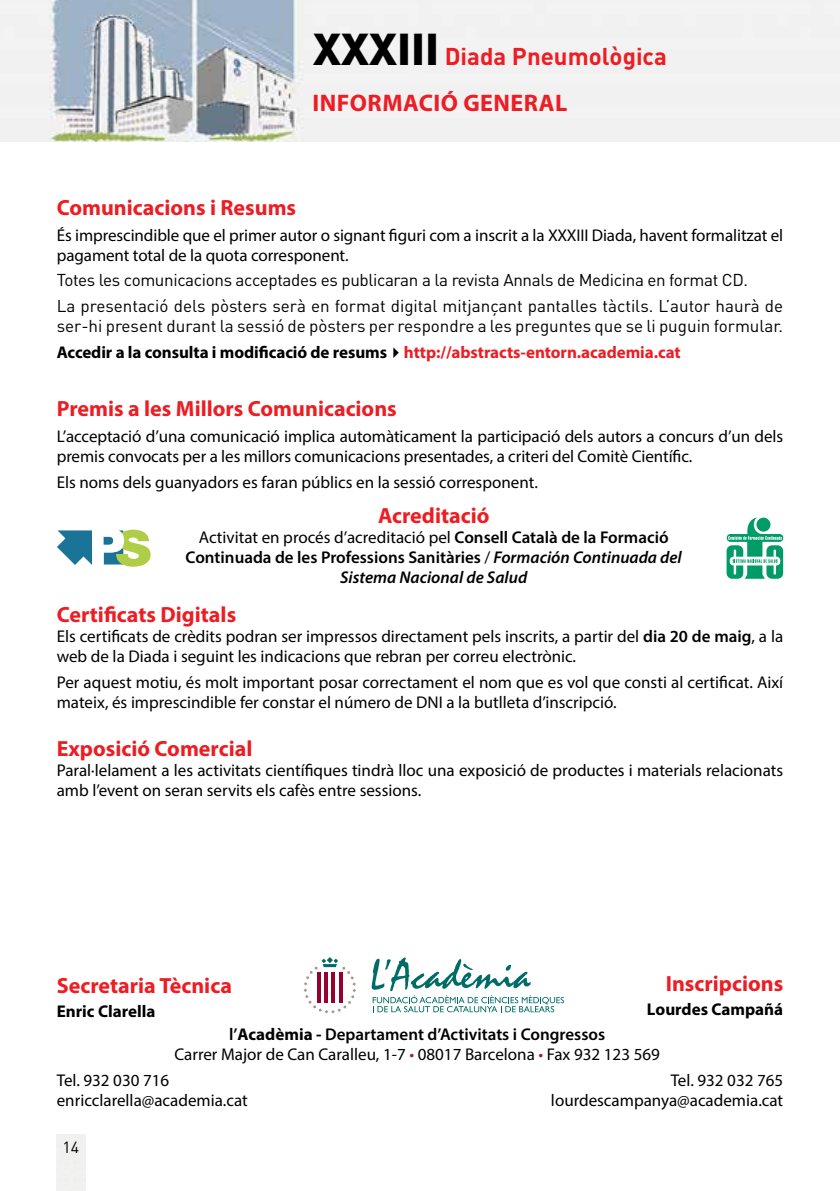
<style>
.page{position:relative;width:840px;height:1191px;background:#fff}
.page>*{position:absolute;margin:0;border:0;box-sizing:border-box;transform-origin:0 0}
.t1{font:700 24px "DIN";color:#ed1d24}
.t2{font:700 24px "Myriad Pro";letter-spacing:.02em;color:#ed1d24}
.t3{font:700 22px "Myriad Pro";color:#ed1d24}
.t4{font:17px/20px "Myriad Pro";color:#000}
.t5{font:17px/25.6px "DIN";letter-spacing:-.02em;color:#000}
.t6{font:600 17px/20px "Myriad Pro";color:#000;text-align:center}
.t7{font:700 17px "Myriad Pro";letter-spacing:-.005em;color:#000}
.t8{font:17px "DIN";color:#000}
.t9{font:16px "DIN";color:#000}
.s1{font-weight:900;font-size:44px;color:#000}
.s2{color:#ed1d24}
.s3{font-weight:400}
.s4{font-style:italic}
.s5{font-weight:600}
.s6{font-weight:700}
.s7{color:#902d2b}
</style>
<div class="page">
<img style="left:0;top:0;width:839px;height:142px">
<svg style="left:371px;top:957px;width:192px;height:55px"></svg>
<svg style="left:303px;top:957px;width:53px;height:56px"></svg>
<svg style="left:57px;top:529px;width:93px;height:38px"></svg>
<svg style="left:726px;top:517px;width:56px;height:62px"></svg>
<h1 class="t1" style="left:313px;top:41px;width:355px"><span class="s1">XXXIII</span> Diada Pneumològica</h1>
<h1 class="t2" style="left:312px;top:87px;width:256px">INFORMACIÓ GENERAL</h1>
<p class="t3" style="left:57px;top:193px;width:241px">Comunicacions i Resums</p>
<p class="t4" style="left:57px;top:225px;width:727px">És imprescindible que el primer autor o signant figuri com a inscrit a la XXXIII Diada, havent formalitzat el pagament total de la quota corresponent.</p>
<p class="t5" style="left:57px;top:267px;width:727px">Totes les comunicacions acceptades es publicaran a la revista Annals de Medicina en format CD.<br>La presentació dels pòsters serà en format digital mitjançant pantalles tàctils. L’autor haurà de</p>
<p class="t8" style="left:57px;top:315px;width:727px">ser-hi present durant la sessió de pòsters per respondre a les preguntes que se li puguin formular.</p>
<p class="t7" style="left:57px;top:341px;width:625px">Accedir a la consulta i modificació de resums✔<span class="s2">http://abstracts-entorn.academia.cat</span></p>
<p class="t3" style="left:57px;top:394px;width:341px">Premis a les Millors Comunicacions</p>
<p class="t4" style="left:57px;top:426px;width:727px">L’acceptació d’una comunicació implica automàticament la participació dels autors a concurs d’un dels premis convocats per a les millors comunicacions presentades, a criteri del Comitè Científic.</p>
<p class="t4" style="left:57px;top:472px;width:482px">Els noms dels guanyadors es faran públics en la sessió corresponent.</p>
<p class="t3" style="left:378px;top:501px;width:113px">Acreditació</p>
<p class="t6" style="left:185px;top:526px;width:497px"><span class="s3">Activitat en procés d’acreditació pel</span> Consell Català de la Formació<br>Continuada de les Professions Sanitàries <span class="s3">/</span> <span class="s4">Formación Continuada del<br>Sistema Nacional de Salud</span></p>
<p class="t3" style="left:57px;top:600px;width:181px">Certificats Digitals</p>
<p class="t4" style="left:57px;top:626px;width:727px">Els certificats de crèdits podran ser impressos directament pels inscrits, a partir del <span class="s5">dia 20 de maig</span>, a la web de la Diada i seguint les indicacions que rebran per correu electrònic.</p>
<p class="t4" style="left:57px;top:672px;width:727px">Per aquest motiu, és molt important posar correctament el nom que es vol que consti al certificat. Així mateix, és imprescindible fer constar el número de DNI a la butlleta d’inscripció.</p>
<p class="t3" style="left:57px;top:734px;width:197px">Exposició Comercial</p>
<p class="t4" style="left:57px;top:760px;width:727px">Paral·lelament a les activitats científiques tindrà lloc una exposició de productes i materials relacionats amb l’event on seran servits els cafès entre sessions.</p>
<p class="t3" style="left:57px;top:971px;width:177px">Secretaria Tècnica</p>
<p class="t7" style="left:57px;top:1000px;width:100px">Enric Clarella</p>
<p class="t3" style="left:665px;top:969px;width:119px">Inscripcions</p>
<p class="t7" style="left:646px;top:998px;width:138px">Lourdes Campañá</p>
<p class="t4" style="left:174px;top:1023px;width:486px;text-align:center"><span class="s5">l’</span><span class="s6">Acadèmia -</span> <span class="s5">Departament d’Activitats i Congressos<br></span>Carrer Major de Can Caralleu, 1-7 <span class="s7">•</span> 08017 Barcelona <span class="s7">•</span> Fax 932 123 569</p>
<p class="t4" style="left:57px;top:1069px;width:192px">Tel. 932 030 716 enricclarella@academia.cat</p>
<p class="t4" style="left:550px;top:1069px;width:234px;text-align:right">Tel. 932 032 765 lourdescampanya@academia.cat</p>
<p class="t9" style="left:63px;top:1137px;width:18px">14</p>
</div>
